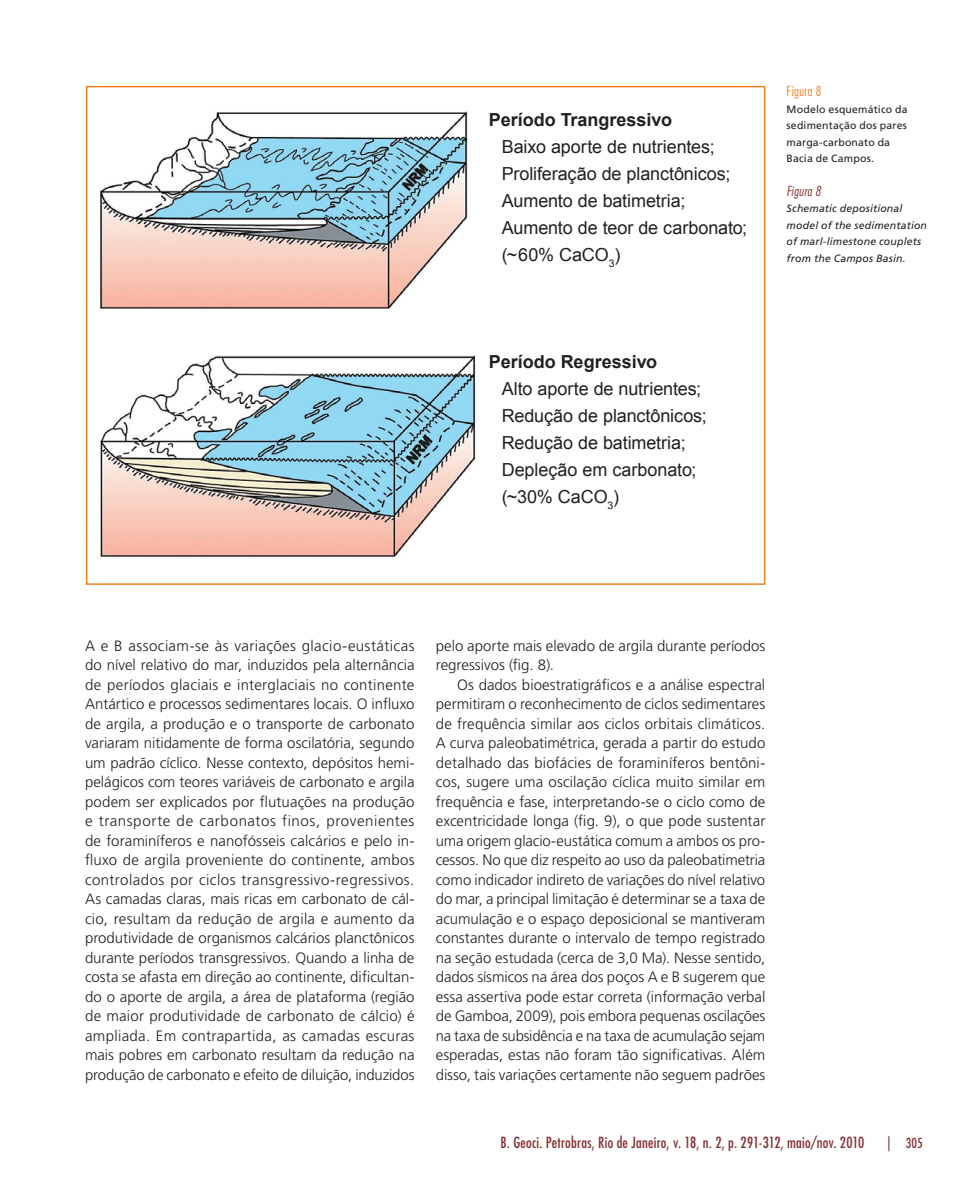
<style>
.page{position:relative;width:978px;height:1191px;background:#fff}
.page>*{position:absolute;margin:0;border:0;box-sizing:border-box;transform-origin:0 0}
.t1{font:18px/27px "Arial";letter-spacing:-.005em;color:#231f20}
.t2{font:700 18px "Arial";color:#231f20}
.t3{font:300 15px/19.5px "Frutiger LT Std";letter-spacing:-.005em;color:#231f20;text-align:justify}
.t4{font:condensed 15px "Futura Std";letter-spacing:.015em;color:#843034}
.t5{font:300 condensed 13.5px "Futura Std";letter-spacing:.03em;color:#f58220}
.t6{font:italic 300 condensed 13.5px "Futura Std";letter-spacing:.03em;color:#843034}
.t7{font:condensed 13.5px "Futura Std";color:#843034}
.t8{font:italic 10.5px/16.5px "Frutiger LT Std";letter-spacing:.015em;color:#231f20}
.t9{font:10.5px/16.5px "Frutiger LT Std";letter-spacing:.015em;color:#231f20}
.s1{font-size:15px}
</style>
<div class="page">
<img style="left:100px;top:111px;width:376px;height:447px">
<div style="left:86px;top:86px;width:679px;height:499px;border:2px solid #f58220"></div>
<p class="t2" style="left:489px;top:107px;width:185px">Período Trangressivo</p>
<p class="t1" style="left:502px;top:133px;width:247px">Baixo aporte de nutrientes;<br>Proliferação de planctônicos;<br>Aumento de batimetria;<br>Aumento de teor de carbonato; (~60% CaCO<sub>3</sub>)</p>
<p class="t2" style="left:489px;top:350px;width:170px">Período Regressivo</p>
<p class="t1" style="left:502px;top:376px;width:207px">Alto aporte de nutrientes;<br>Redução de planctônicos;<br>Redução de batimetria;<br>Depleção em carbonato; (~30% CaCO<sub>3</sub>)</p>
<p class="t5" style="left:787px;top:83px;width:36px">Figura 8</p>
<p class="t9" style="left:787px;top:101px;width:122px">Modelo esquemático da sedimentação dos pares marga-carbonato da<br>Bacia de Campos.</p>
<p class="t6" style="left:787px;top:183px;width:36px">Figura 8</p>
<p class="t8" style="left:787px;top:200px;width:142px">Schematic depositional model of the sedimentation of marl-limestone couplets from the Campos Basin.</p>
<p class="t3" style="left:85px;top:636px;width:331px">A e B associam-se às variações glacio-eustáticas do nível relativo do mar, induzidos pela alternância de períodos glaciais e interglaciais no continente Antártico e processos sedimentares locais. O influxo de argila, a produção e o transporte de carbonato variaram nitidamente de forma oscilatória, segundo um padrão cíclico. Nesse contexto, depósitos hemi&shy;pelágicos com teores variáveis de carbonato e argila podem ser explicados por flutuações na produção e transporte de carbonatos finos, provenientes de foraminíferos e nanofósseis calcários e pelo in&shy;fluxo de argila proveniente do continente, ambos controlados por ciclos transgressivo-regressivos.<br>As camadas claras, mais ricas em carbonato de cál&shy;cio, resultam da redução de argila e aumento da produtividade de organismos calcários planctônicos durante períodos transgressivos. Quando a linha de costa se afasta em direção ao continente, dificultan&shy;do o aporte de argila, a área de plataforma (região de maior produtividade de carbonato de cálcio) é ampliada. Em contrapartida, as camadas escuras mais pobres em carbonato resultam da redução na produção de carbonato e efeito de diluição, induzidos</p>
<p class="t3" style="left:436px;top:636px;width:331px">pelo aporte mais elevado de argila durante períodos regressivos (fig. 8).</p>
<p class="t3" style="left:436px;top:675px;width:331px;text-indent:21px">Os dados bioestratigráficos e a análise espectral permitiram o reconhecimento de ciclos sedimentares de frequência similar aos ciclos orbitais climáticos.<br>A curva paleobatimétrica, gerada a partir do estudo detalhado das biofácies de foraminíferos bentôni&shy;cos, sugere uma oscilação cíclica muito similar em frequência e fase, interpretando-se o ciclo como de excentricidade longa (fig. 9), o que pode sustentar uma origem glacio-eustática comum a ambos os pro&shy;cessos. No que diz respeito ao uso da paleobatimetria como indicador indireto de variações do nível relativo do mar, a principal limitação é determinar se a taxa de acumulação e o espaço deposicional se mantiveram constantes durante o intervalo de tempo registrado na seção estudada (cerca de 3,0 Ma). Nesse sentido, dados sísmicos na área dos poços A e B sugerem que essa assertiva pode estar correta (informação verbal de Gamboa, 2009), pois embora pequenas oscilações na taxa de subsidência e na taxa de acumulação sejam esperadas, estas não foram tão significativas. Além disso, tais variações certamente não seguem padrões</p>
<p class="t4" style="left:501px;top:1133px;width:365px">B. Geoci. Petrobras, Rio de Janeiro, v. 18, n. 2, p. 291-312, maio/nov. 2010</p>
<p class="t7" style="left:887px;top:1135px;width:37px"><span class="s1">|</span> 305</p>
</div>
